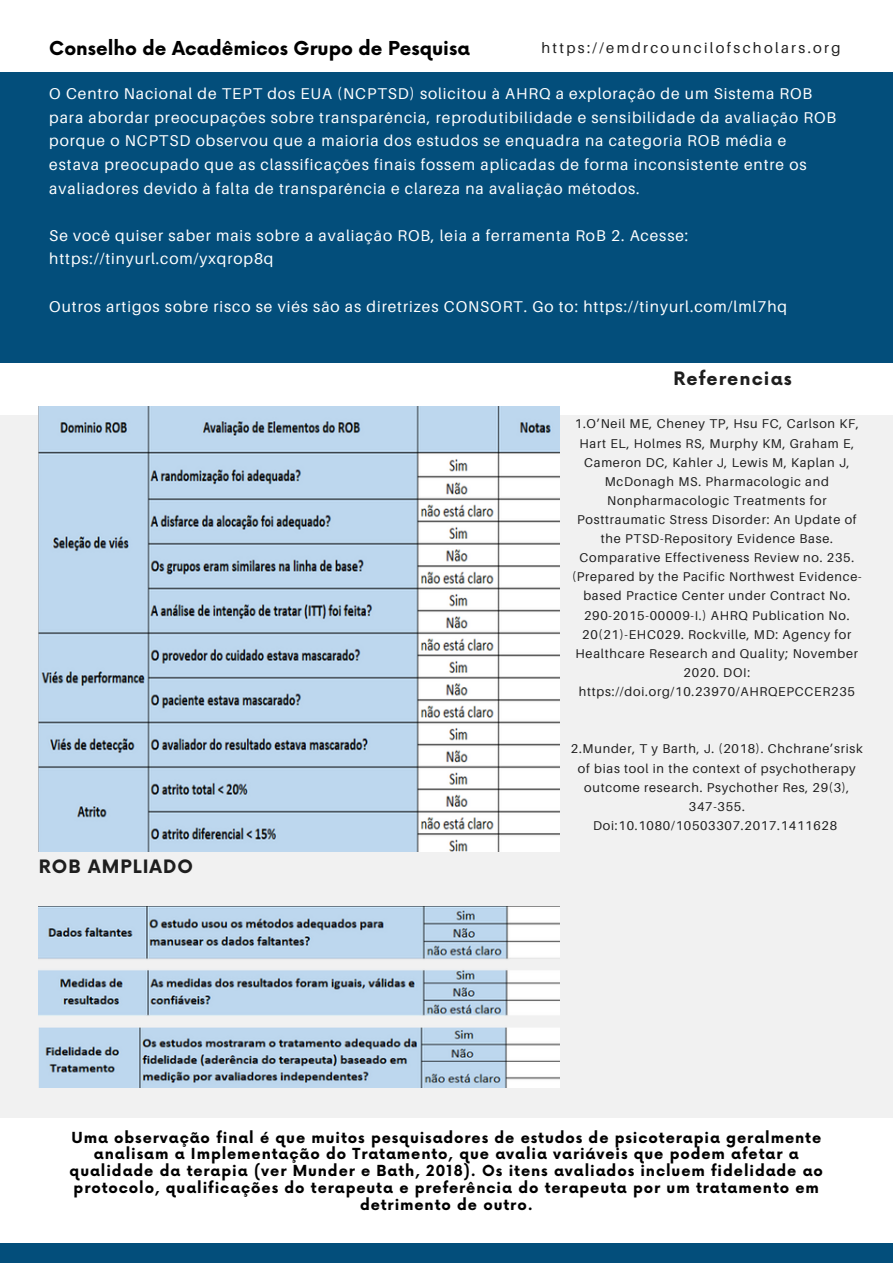
<style>
.page{position:relative;width:893px;height:1264px;background:#fff}
.page>*{position:absolute;margin:0;border:0;box-sizing:border-box;transform-origin:0 0}
.t1{font:700 18.75px "Now";color:#000}
.t2{font:700 18px "Now";letter-spacing:.06em;color:#1e1e1e}
.t3{font:15.6px/23.5px "Aileron";letter-spacing:.06em;color:#fff}
.t4{font:700 14.85px/17px "Now";letter-spacing:.06em;color:#000;text-align:center}
.t5{font:14.85px "Aileron";letter-spacing:.16em;color:#1e1e1e}
.t6{font:12.75px/19px "Aileron";letter-spacing:.06em;color:#1e1e1e;text-align:center}
</style>
<div class="page">
<div style="left:0;top:1243px;width:892px;height:19px;background:#034e7b"></div>
<div style="left:0;top:415px;width:892px;height:702px;background:#f1f1f1"></div>
<div style="left:0;top:72px;width:892px;height:290px;background:#034e7b"></div>
<img style="left:39px;top:406px;width:520px;height:446px">
<img style="left:39px;top:906px;width:520px;height:181px">
<h1 class="t1" style="left:49px;top:38px;width:422px">Conselho de Acadêmicos Grupo de Pesquisa</h1>
<p class="t5" style="left:541px;top:39px;width:301px">https://emdrcouncilofscholars.org</p>
<p class="t3" style="left:49px;top:82px;width:788px">O Centro Nacional de TEPT dos EUA (NCPTSD) solicitou à AHRQ a exploração de um Sistema ROB para abordar preocupações sobre transparência, reprodutibilidade e sensibilidade da avaliação ROB porque o NCPTSD observou que a maioria dos estudos se enquadra na categoria ROB média e estava preocupado que as classificações finais fossem aplicadas de forma inconsistente entre os avaliadores devido à falta de transparência e clareza na avaliação métodos.</p>
<p class="t3" style="left:49px;top:223px;width:640px">Se você quiser saber mais sobre a avaliação ROB, leia a ferramenta RoB 2. Acesse: https://tinyurl.com/yxqrop8q</p>
<p class="t3" style="left:49px;top:294px;width:739px">Outros artigos sobre risco se viés são as diretrizes CONSORT. Go to: https://tinyurl.com/lml7hq</p>
<h2 class="t2" style="left:673px;top:369px;width:120px">Referencias</h2>
<p class="t6" style="left:572px;top:414px;width:291px">1.O’Neil ME, Cheney TP, Hsu FC, Carlson KF, Hart EL, Holmes RS, Murphy KM, Graham E, Cameron DC, Kahler J, Lewis M, Kaplan J, McDonagh MS. Pharmacologic and Nonpharmacologic Treatments for Posttraumatic Stress Disorder: An Update of the PTSD-Repository Evidence Base.<br>Comparative Effectiveness Review no. 235. (Prepared by the Pacific Northwest Evidence&shy;based Practice Center under Contract No.<br>290-2015-00009-I.) AHRQ Publication No.<br>20(21)-EHC029. Rockville, MD: Agency for Healthcare Research and Quality; November 2020. DOI: https://doi.org/10.23970/AHRQEPCCER235</p>
<h2 class="t2" style="left:39px;top:856px;width:156px">ROB AMPLIADO</h2>
<p class="t6" style="left:571px;top:739px;width:293px">2.Munder, T y Barth, J. (2018). Chchrane’srisk of bias tool in the context of psychotherapy outcome research. Psychother Res, 29(3), 347-355.<br>Doi:10.1080/10503307.2017.1411628</p>
<p class="t4" style="left:70px;top:1129px;width:754px">Uma observação final é que muitos pesquisadores de estudos de psicoterapia geralmente analisam a Implementação do Tratamento, que avalia variáveis que podem afetar a qualidade da terapia (ver Munder e Bath, 2018). Os itens avaliados incluem fidelidade ao protocolo, qualificações do terapeuta e preferência do terapeuta por um tratamento em detrimento de outro.</p>
</div>
